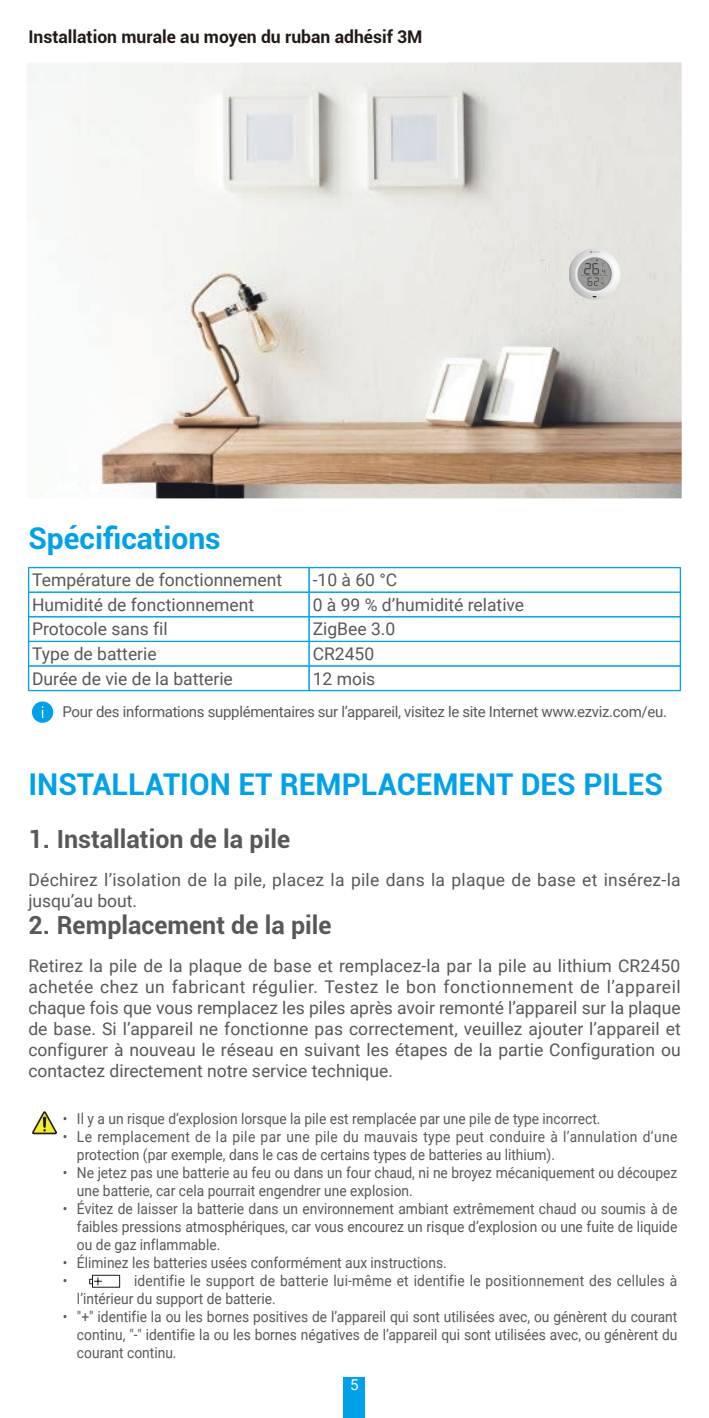
<style>
.page{position:relative;width:709px;height:1418px;background:#fff}
.page>*{position:absolute;margin:0;border:0;box-sizing:border-box;transform-origin:0 0}
.t1{font:700 30px "Roboto";color:#00a1e9}
.t2{font:700 25px "Roboto";color:#595857}
.t3{font:17.5px/21px "Roboto";color:#595857}
.t4{font:700 17.5px "Roboto";color:#231916}
.t5{font:15px/18px "Roboto";color:#595857;scale:.92 1}
.t6{font:15px/18px "Roboto";letter-spacing:.02em;color:#595857;scale:.92 1}
.t7{font:15px "Roboto";letter-spacing:-.02em;color:#595857}
.t8{font:15px "Roboto";color:#fff}
</style>
<div class="page">
<div style="left:344px;top:1376px;width:21px;height:41px;background:#00a1e9"></div>
<img style="left:27px;top:62px;width:654px;height:436px">
<img style="left:569px;top:249px;width:51px;height:51px">
<hr style="left:29px;top:567px;width:280px;height:1px;background:#00a1e9">
<hr style="left:309px;top:567px;width:371px;height:1px;background:#00a1e9">
<hr style="left:29px;top:591px;width:280px;height:1px;background:#00a1e9">
<hr style="left:29px;top:592px;width:280px;height:1px;background:#00a1e9">
<hr style="left:309px;top:591px;width:371px;height:1px;background:#00a1e9">
<hr style="left:309px;top:592px;width:371px;height:1px;background:#00a1e9">
<hr style="left:29px;top:616px;width:280px;height:1px;background:#00a1e9">
<hr style="left:309px;top:616px;width:371px;height:1px;background:#00a1e9">
<hr style="left:29px;top:640px;width:280px;height:1px;background:#00a1e9">
<hr style="left:29px;top:641px;width:280px;height:1px;background:#00a1e9">
<hr style="left:309px;top:640px;width:371px;height:1px;background:#00a1e9">
<hr style="left:309px;top:641px;width:371px;height:1px;background:#00a1e9">
<hr style="left:29px;top:665px;width:280px;height:1px;background:#00a1e9">
<svg style="left:28px;top:567px;width:1px;height:123px"></svg>
<hr style="left:309px;top:665px;width:371px;height:1px;background:#00a1e9">
<svg style="left:308px;top:568px;width:2px;height:122px"></svg>
<svg style="left:679px;top:567px;width:2px;height:123px"></svg>
<hr style="left:28px;top:690px;width:281px;height:1px;background:#00a1e9">
<hr style="left:309px;top:690px;width:371px;height:1px;background:#00a1e9">
<div style="left:32px;top:701px;width:21px;height:21px;background:#00a1e9;border-radius:50%"></div>
<svg style="left:32px;top:1111px;width:25px;height:24px"></svg>
<p class="t4" style="left:28px;top:25px;width:396px">Installation murale au moyen du ruban adhésif 3M</p>
<h1 class="t1" style="left:28px;top:517px;width:194px">Spécifications</h1>
<p class="t3" style="left:32px;top:568px;width:252px">Température de fonctionnement</p>
<p class="t3" style="left:313px;top:568px;width:86px">-10 à 60 °C</p>
<p class="t3" style="left:32px;top:593px;width:224px">Humidité de fonctionnement</p>
<p class="t3" style="left:313px;top:593px;width:213px">0 à 99 % d’humidité relative</p>
<p class="t3" style="left:32px;top:618px;width:137px">Protocole sans fil</p>
<p class="t3" style="left:313px;top:618px;width:84px">ZigBee 3.0</p>
<p class="t3" style="left:32px;top:642px;width:126px">Type de batterie</p>
<p class="t3" style="left:313px;top:642px;width:63px">CR2450</p>
<p class="t3" style="left:32px;top:667px;width:202px">Durée de vie de la batterie</p>
<p class="t3" style="left:313px;top:667px;width:64px">12 mois</p>
<p class="t7" style="left:63px;top:701px;width:606px">Pour des informations supplémentaires sur l’appareil, visitez le site Internet www.ezviz.com/eu.</p>
<h1 class="t1" style="left:28px;top:763px;width:636px">INSTALLATION ET REMPLACEMENT DES PILES</h1>
<h2 class="t2" style="left:28px;top:821px;width:263px">1. Installation de la pile</h2>
<p class="t3" style="left:28px;top:868px;width:654px">Déchirez l’isolation de la pile, placez la pile dans la plaque de base et insérez-la jusqu’au bout.</p>
<h2 class="t2" style="left:28px;top:907px;width:305px">2. Remplacement de la pile</h2>
<p class="t3" style="left:28px;top:954px;width:654px;text-align:justify">Retirez la pile de la plaque de base et remplacez-la par la pile au lithium CR2450 achetée chez un fabricant régulier. Testez le bon fonctionnement de l’appareil chaque fois que vous remplacez les piles après avoir remonté l’appareil sur la plaque de base. Si l’appareil ne fonctionne pas correctement, veuillez ajouter l’appareil et configurer à nouveau le réseau en suivant les étapes de la partie Configuration ou contactez directement notre service technique.</p>
<p class="t5" style="left:63px;top:1109px;width:586px">• Il y a un risque d’explosion lorsque la pile est remplacée par une pile de type incorrect.</p>
<p class="t6" style="left:77px;top:1127px;width:654px;text-indent:-14px">• Le remplacement de la pile par une pile du mauvais type peut conduire à l’annulation d’une protection (par exemple, dans le cas de certains types de batteries au lithium).</p>
<p class="t5" style="left:77px;top:1163px;width:654px;text-indent:-14px">• Ne jetez pas une batterie au feu ou dans un four chaud, ni ne broyez mécaniquement ou découpez une batterie, car cela pourrait engendrer une explosion.</p>
<p class="t5" style="left:77px;top:1199px;width:654px;text-align:justify;text-indent:-14px">• Évitez de laisser la batterie dans un environnement ambiant extrêmement chaud ou soumis à de faibles pressions atmosphériques, car vous encourez un risque d’explosion ou une fuite de liquide ou de gaz inflammable.</p>
<p class="t5" style="left:63px;top:1253px;width:419px">• Éliminez les batteries usées conformément aux instructions. •</p>
<p class="t5" style="left:77px;top:1271px;width:654px;text-indent:57px">identifie le support de batterie lui-même et identifie le positionnement des cellules à l’intérieur du support de batterie.</p>
<p class="t5" style="left:77px;top:1307px;width:654px;text-align:justify;text-indent:-14px">• "+" identifie la ou les bornes positives de l’appareil qui sont utilisées avec, ou génèrent du courant continu, "-" identifie la ou les bornes négatives de l’appareil qui sont utilisées avec, ou génèrent du courant continu.</p>
<p class="t8" style="left:350px;top:1373px;width:10px">5</p>
</div>
